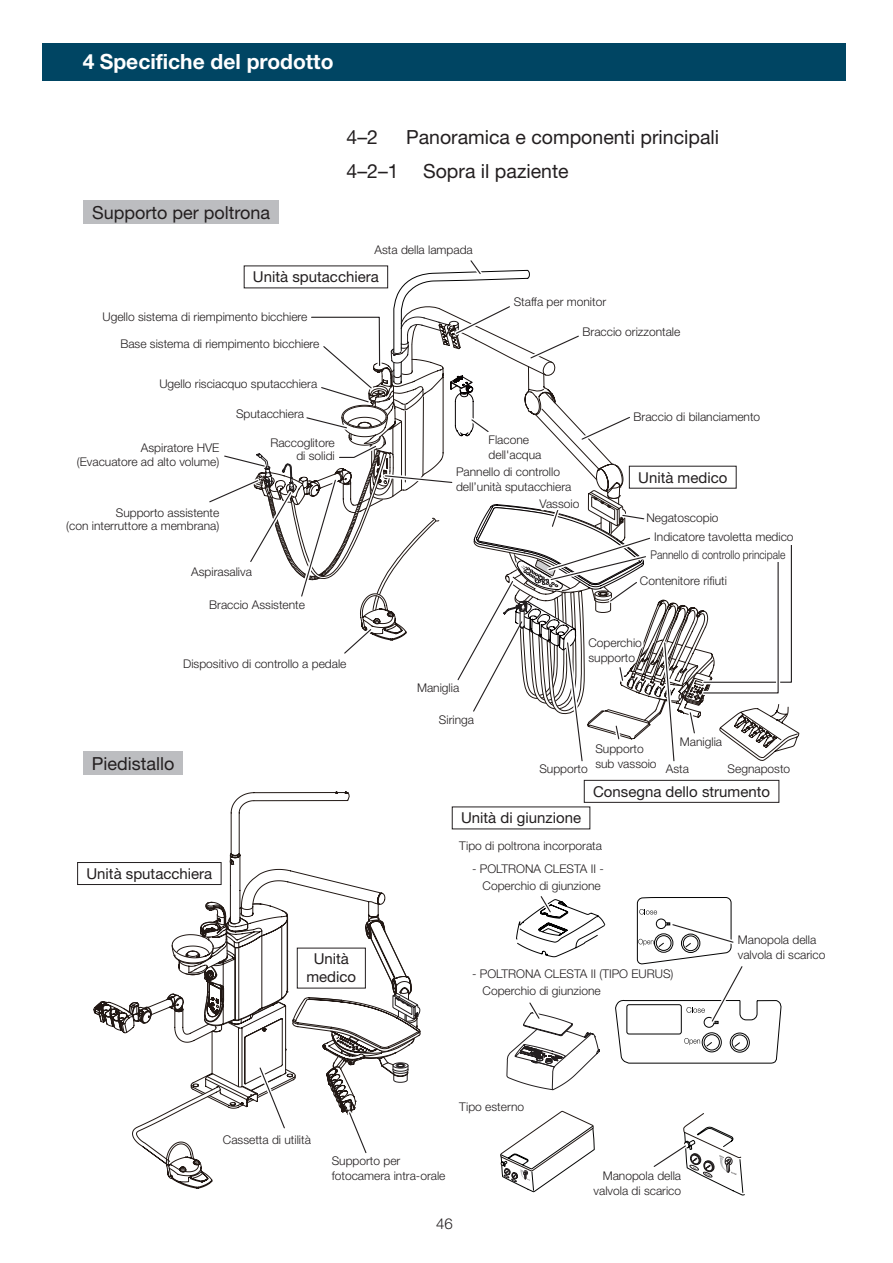
<style>
.page{position:relative;width:893px;height:1263px;background:#fff}
.page>*{position:absolute;margin:0;border:0;box-sizing:border-box;transform-origin:0 0}
.t1{font:700 21px "Helvetica Neue LT Pro";color:#fff}
.t2{font:19.5px "Helvetica Neue LT Pro";color:#231f20}
.t3{font:18px "Helvetica Neue LT Pro";color:#231f20}
.t4{font:15px/18px "Helvetica Neue LT Pro";color:#231f20;text-align:center}
.t5{font:300 15px "Helvetica Neue LT Pro";color:#231f20}
.t6{font:300 12px/15px "Helvetica Neue LT Pro";color:#231f20}
.t7{font:300 12px "Helvetica Neue LT Pro";color:#231f20;scale:.86 1}
</style>
<div class="page">
<div style="left:43px;top:43px;width:803px;height:38px;background:#004563"></div>
<svg style="left:500px;top:1110px;width:95px;height:83px"></svg>
<svg style="left:229px;top:791px;width:121px;height:68px"></svg>
<svg style="left:94px;top:859px;width:327px;height:330px"></svg>
<svg style="left:516px;top:896px;width:90px;height:61px"></svg>
<svg style="left:506px;top:1002px;width:94px;height:89px"></svg>
<svg style="left:653px;top:1113px;width:92px;height:82px"></svg>
<svg style="left:615px;top:897px;width:167px;height:167px"></svg>
<div style="left:83px;top:200px;width:196px;height:24px;background:#bcbdc0"></div>
<div style="left:77px;top:862px;width:144px;height:23px;border:1px solid #231f20"></div>
<div style="left:297px;top:948px;width:69px;height:40px;border:1px solid #231f20"></div>
<div style="left:584px;top:780px;width:195px;height:23px;border:1px solid #231f20"></div>
<div style="left:83px;top:751px;width:100px;height:24px;background:#bcbdc0"></div>
<svg style="left:209px;top:260px;width:591px;height:502px"></svg>
<h1 class="t1" style="left:83px;top:48px;width:252px">4 Specifiche del prodotto</h1>
<h3 class="t3" style="left:92px;top:201px;width:180px">Supporto per poltrona</h3>
<h2 class="t2" style="left:347px;top:125px;width:33px">4–2</h2>
<h2 class="t2" style="left:406px;top:125px;width:315px">Panoramica e componenti principali</h2>
<h2 class="t2" style="left:347px;top:159px;width:54px">4–2–1</h2>
<h2 class="t2" style="left:423px;top:159px;width:147px">Sopra il paziente</h2>
<p class="t6" style="left:375px;top:241px;width:100px">Asta della lampada</p>
<p class="t4" style="left:253px;top:268px;width:127px">Unità sputacchiera</p>
<p class="t6" style="left:102px;top:309px;width:206px">Ugello sistema di riempimento bicchiere</p>
<p class="t6" style="left:120px;top:336px;width:200px">Base sistema di riempimento bicchiere</p>
<p class="t6" style="left:159px;top:376px;width:159px">Ugello risciacquo sputacchiera</p>
<p class="t6" style="left:236px;top:406px;width:70px">Sputacchiera</p>
<p class="t6" style="left:77px;top:441px;width:144px;line-height:13.5px;text-align:right">Aspiratore HVE<br>(Evacuatore ad alto volume)</p>
<p class="t6" style="left:66px;top:505px;width:155px;line-height:13.5px;text-align:right">Supporto assistente<br>(con interruttore a membrana)</p>
<p class="t6" style="left:270px;top:435px;width:66px;line-height:13.5px;text-align:right">Raccoglitore di solidi</p>
<p class="t6" style="left:191px;top:564px;width:62px">Aspirasaliva</p>
<p class="t6" style="left:209px;top:597px;width:97px">Braccio Assistente</p>
<p class="t6" style="left:183px;top:656px;width:165px">Dispositivo di controllo a pedale</p>
<h3 class="t3" style="left:92px;top:752px;width:84px">Piedistallo</h3>
<p class="t4" style="left:86px;top:864px;width:127px">Unità sputacchiera</p>
<p class="t4" style="left:306px;top:950px;width:51px">Unità medico</p>
<p class="t6" style="left:514px;top:294px;width:94px">Staffa per monitor</p>
<p class="t6" style="left:582px;top:324px;width:99px">Braccio orizzontale</p>
<p class="t6" style="left:489px;top:432px;width:54px">Flacone dell'acqua</p>
<p class="t6" style="left:456px;top:464px;width:117px">Pannello di controllo dell’unità sputacchiera</p>
<p class="t6" style="left:540px;top:496px;width:41px">Vassoio</p>
<p class="t6" style="left:634px;top:409px;width:128px">Braccio di bilanciamento</p>
<p class="t4" style="left:638px;top:468px;width:91px">Unità medico</p>
<p class="t6" style="left:646px;top:510px;width:74px">Negatoscopio</p>
<p class="t6" style="left:654px;top:529px;width:141px">Indicatore tavoletta medico</p>
<p class="t7" style="left:651px;top:547px;width:158px">Pannello di controllo principale</p>
<p class="t6" style="left:640px;top:573px;width:88px">Contenitore rifiuti</p>
<p class="t6" style="left:417px;top:680px;width:44px">Maniglia</p>
<p class="t6" style="left:439px;top:712px;width:37px">Siringa</p>
<p class="t6" style="left:588px;top:635px;width:55px">Coperchio supporto</p>
<p class="t6" style="left:680px;top:733px;width:44px">Maniglia</p>
<p class="t6" style="left:595px;top:741px;width:63px">Supporto sub vassoio</p>
<p class="t6" style="left:539px;top:761px;width:50px">Supporto</p>
<p class="t6" style="left:666px;top:761px;width:25px">Asta</p>
<p class="t6" style="left:728px;top:761px;width:64px">Segnaposto</p>
<p class="t4" style="left:461px;top:808px;width:121px">Unità di giunzione</p>
<p class="t4" style="left:593px;top:782px;width:178px">Consegna dello strumento</p>
<p class="t6" style="left:459px;top:837px;width:144px">Tipo di poltrona incorporata</p>
<p class="t6" style="left:472px;top:861px;width:133px">- POLTRONA CLESTA II -</p>
<p class="t6" style="left:483px;top:878px;width:120px">Coperchio di giunzione</p>
<p class="t6" style="left:472px;top:966px;width:203px">- POLTRONA CLESTA II (TIPO EURUS)</p>
<p class="t6" style="left:483px;top:983px;width:120px">Coperchio di giunzione</p>
<p class="t6" style="left:738px;top:932px;width:89px">Manopola della valvola di scarico</p>
<p class="t6" style="left:223px;top:1132px;width:89px">Cassetta di utilità</p>
<p class="t6" style="left:459px;top:1099px;width:66px">Tipo esterno</p>
<p class="t6" style="left:332px;top:1153px;width:115px">Supporto per fotocamera intra-orale</p>
<p class="t5" style="left:436px;top:1214px;width:18px">46</p>
<p class="t6" style="left:594px;top:1168px;width:89px;text-align:right">Manopola della valvola di scarico</p>
</div>
